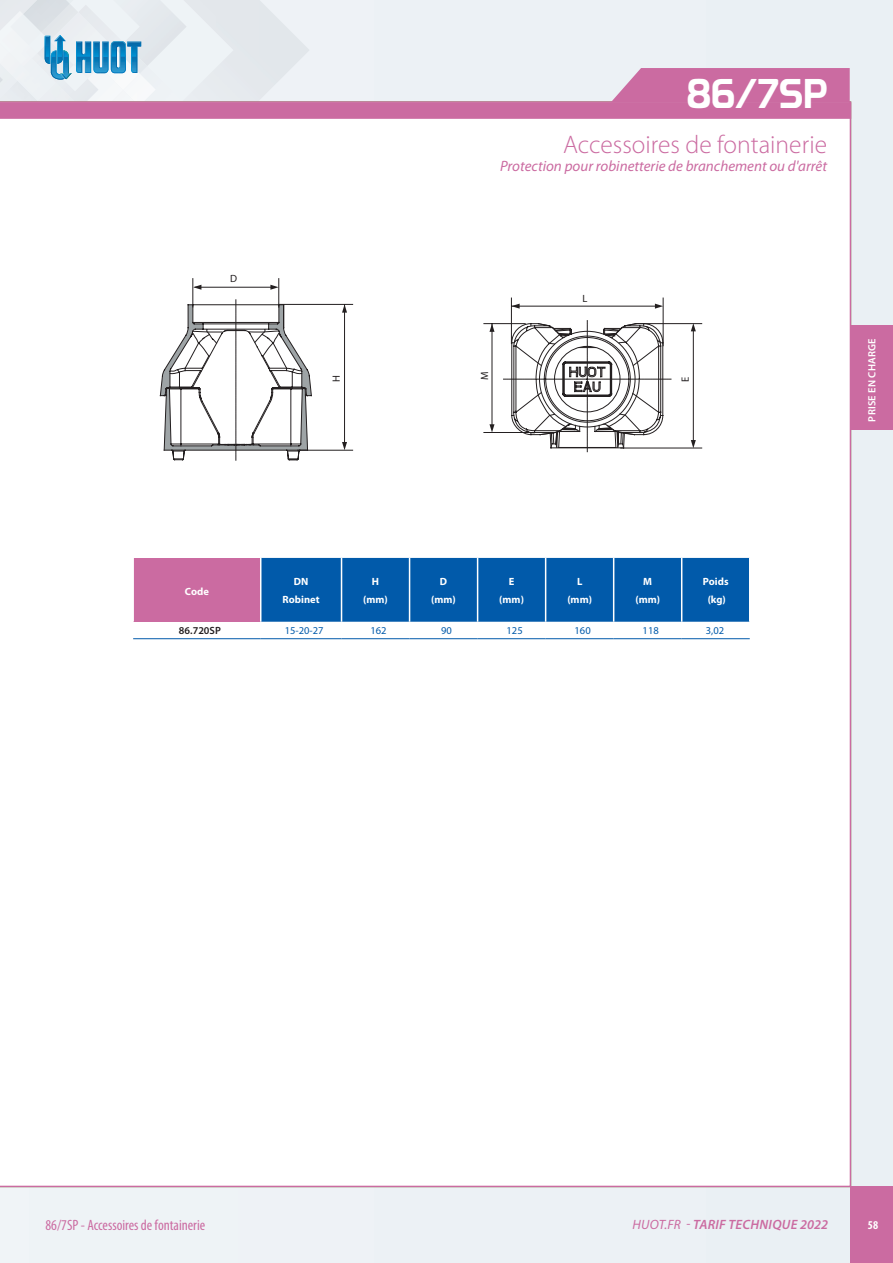
<style>
.page{position:relative;width:893px;height:1263px;background:#ecf1f5}
.page>*{position:absolute;margin:0;border:0;box-sizing:border-box;transform-origin:0 0}
.t1{font:40.5px "Prototype";color:#fff}
.t2{font:300 25.5px "Myriad Pro";color:#cb6ba1}
.t3{font:italic 15px "Myriad Pro";color:#cb6ba1}
.t4{font:condensed 15px "Myriad Pro";color:#cb6ba1}
.t5{font:italic 600 13.5px "Myriad Pro";letter-spacing:.02em;color:#cb6ba1}
.t6{font:700 condensed 12px "Myriad Pro";color:#fff}
.t7{font:700 10.5px/18px "Myriad Pro";color:#fff;text-align:center}
.t8{font:10.5px "Myriad Pro";color:#015aaa}
.t9{font:600 10.5px "Myriad Pro";letter-spacing:.02em;color:#fff}
.t10{font:600 10.5px "Myriad Pro";color:#231f20}
.t11{font:10.5px "Myriad Pro";color:#231f20}
.s1{font-weight:400}
</style>
<div class="page">
<img style="left:20px;top:12px;width:136px;height:89px">
<img style="left:32px;top:43px;width:115px;height:40px">
<img style="left:100px;top:80px;width:40px;height:10px">
<img style="left:24px;top:59px;width:32px;height:32px">
<img style="left:14px;top:67px;width:34px;height:33px">
<img style="left:18px;top:80px;width:21px;height:21px">
<div style="left:850px;top:1186px;width:43px;height:77px;background:#cb6ba1"></div>
<div style="left:0;top:101px;width:851px;height:1086px;background:#fff"></div>
<div style="left:0;top:102px;width:851px;height:17px;background:#cb6ba1"></div>
<svg style="left:45px;top:35px;width:96px;height:45px"></svg>
<div style="left:850px;top:325px;width:43px;height:104px;background:#cb6ba1"></div>
<div style="left:611px;top:68px;width:239px;height:34px;background:#cb6ba1"></div>
<div style="left:311px;top:304px;width:314px;height:18px;background:#fff"></div>
<div style="left:311px;top:322px;width:352px;height:138px;background:#fff"></div>
<div style="left:311px;top:323px;width:193px;height:125px;background:#fff"></div>
<svg style="left:504px;top:321px;width:167px;height:131px;background:#e8e7e8"></svg>
<svg style="left:311px;top:325px;width:350px;height:113px;background:#e8e8e8"></svg>
<hr style="left:483px;top:432px;width:53px;height:1px;background:#231f20">
<hr style="left:483px;top:323px;width:43px;height:1px;background:#231f20">
<hr style="left:492px;top:324px;width:1px;height:103px;background:#231f20">
<svg style="left:489px;top:424px;width:5px;height:8px"></svg>
<svg style="left:489px;top:324px;width:5px;height:8px"></svg>
<hr style="left:511px;top:298px;width:1px;height:46px;background:#231f20">
<hr style="left:663px;top:298px;width:1px;height:48px;background:#231f20">
<hr style="left:511px;top:306px;width:147px;height:1px;background:#231f20">
<svg style="left:511px;top:304px;width:9px;height:5px"></svg>
<svg style="left:655px;top:304px;width:8px;height:5px"></svg>
<hr style="left:297px;top:450px;width:56px;height:1px;background:#231f20">
<hr style="left:278px;top:304px;width:75px;height:1px;background:#231f20">
<hr style="left:344px;top:304px;width:1px;height:141px;background:#231f20">
<svg style="left:342px;top:442px;width:5px;height:8px"></svg>
<svg style="left:342px;top:304px;width:5px;height:9px"></svg>
<svg style="left:160px;top:279px;width:151px;height:182px;background:#e0e0e0"></svg>
<hr style="left:620px;top:448px;width:82px;height:1px;background:#231f20">
<hr style="left:634px;top:323px;width:68px;height:1px;background:#231f20">
<hr style="left:693px;top:330px;width:1px;height:111px;background:#231f20">
<svg style="left:691px;top:440px;width:5px;height:8px"></svg>
<svg style="left:691px;top:323px;width:5px;height:8px"></svg>
<div style="left:133px;top:558px;width:128px;height:64px;background:#cb6ba1"></div>
<div style="left:261px;top:558px;width:488px;height:64px;background:#015aaa"></div>
<hr style="left:341px;top:558px;width:1px;height:64px;background:#fff">
<hr style="left:409px;top:558px;width:1px;height:64px;background:#fff">
<hr style="left:477px;top:558px;width:1px;height:64px;background:#fff">
<hr style="left:545px;top:558px;width:1px;height:64px;background:#fff">
<hr style="left:613px;top:558px;width:1px;height:64px;background:#fff">
<hr style="left:681px;top:558px;width:1px;height:64px;background:#fff">
<hr style="left:132px;top:558px;width:2px;height:64px;background:#fff">
<hr style="left:260px;top:558px;width:1px;height:64px;background:#fff">
<hr style="left:749px;top:558px;width:1px;height:64px;background:#fff">
<hr style="left:133px;top:638px;width:128px;height:1px;background:#015aaa">
<hr style="left:261px;top:638px;width:81px;height:1px;background:#015aaa">
<hr style="left:342px;top:638px;width:68px;height:1px;background:#015aaa">
<hr style="left:410px;top:638px;width:68px;height:1px;background:#015aaa">
<hr style="left:478px;top:638px;width:68px;height:1px;background:#015aaa">
<hr style="left:546px;top:638px;width:68px;height:1px;background:#015aaa">
<hr style="left:614px;top:638px;width:68px;height:1px;background:#015aaa">
<hr style="left:682px;top:638px;width:68px;height:1px;background:#015aaa">
<h1 class="t1" style="left:686px;top:70px;width:142px">86/7SP</h1>
<p class="t11" style="left:230px;top:272px;width:8px">D</p>
<p class="t11" style="left:330px;top:382px;width:8px;rotate:-90deg">H</p>
<h2 class="t2" style="left:563px;top:131px;width:265px">Accessoires de fontainerie</h2>
<p class="t3" style="left:500px;top:157px;width:328px">Protection pour robinetterie de branchement ou d'arrêt</p>
<p class="t11" style="left:478px;top:380px;width:10px;rotate:-90deg">M</p>
<p class="t11" style="left:583px;top:292px;width:6px">L</p>
<p class="t11" style="left:679px;top:382px;width:7px;rotate:-90deg">E</p>
<p class="t9" style="left:865px;top:421px;width:85px;rotate:-90deg">PRISE EN CHARGE</p>
<p class="t7" style="left:185px;top:582px;width:25px">Code</p>
<p class="t7" style="left:283px;top:572px;width:38px">DN<br>Robinet</p>
<p class="t7" style="left:363px;top:572px;width:26px">H (mm)</p>
<p class="t7" style="left:431px;top:572px;width:26px">D (mm)</p>
<p class="t7" style="left:499px;top:572px;width:26px">E (mm)</p>
<p class="t7" style="left:567px;top:572px;width:26px">L (mm)</p>
<p class="t7" style="left:635px;top:572px;width:26px">M (mm)</p>
<p class="t7" style="left:703px;top:572px;width:27px">Poids (kg)</p>
<p class="t10" style="left:179px;top:624px;width:43px">86.720SP</p>
<p class="t8" style="left:285px;top:624px;width:40px">15-20-27</p>
<p class="t8" style="left:370px;top:624px;width:18px">162</p>
<p class="t8" style="left:441px;top:624px;width:12px">90</p>
<p class="t8" style="left:507px;top:624px;width:18px">125</p>
<p class="t8" style="left:575px;top:624px;width:18px">160</p>
<p class="t8" style="left:643px;top:624px;width:18px">118</p>
<p class="t8" style="left:706px;top:624px;width:20px">3,02</p>
<p class="t4" style="left:46px;top:1216px;width:161px">86/7SP - Accessoires de fontainerie</p>
<p class="t5" style="left:632px;top:1216px;width:197px"><span class="s1">HUOT.FR -</span> TARIF TECHNIQUE 2022</p>
<p class="t6" style="left:868px;top:1217px;width:12px">58</p>
</div>
